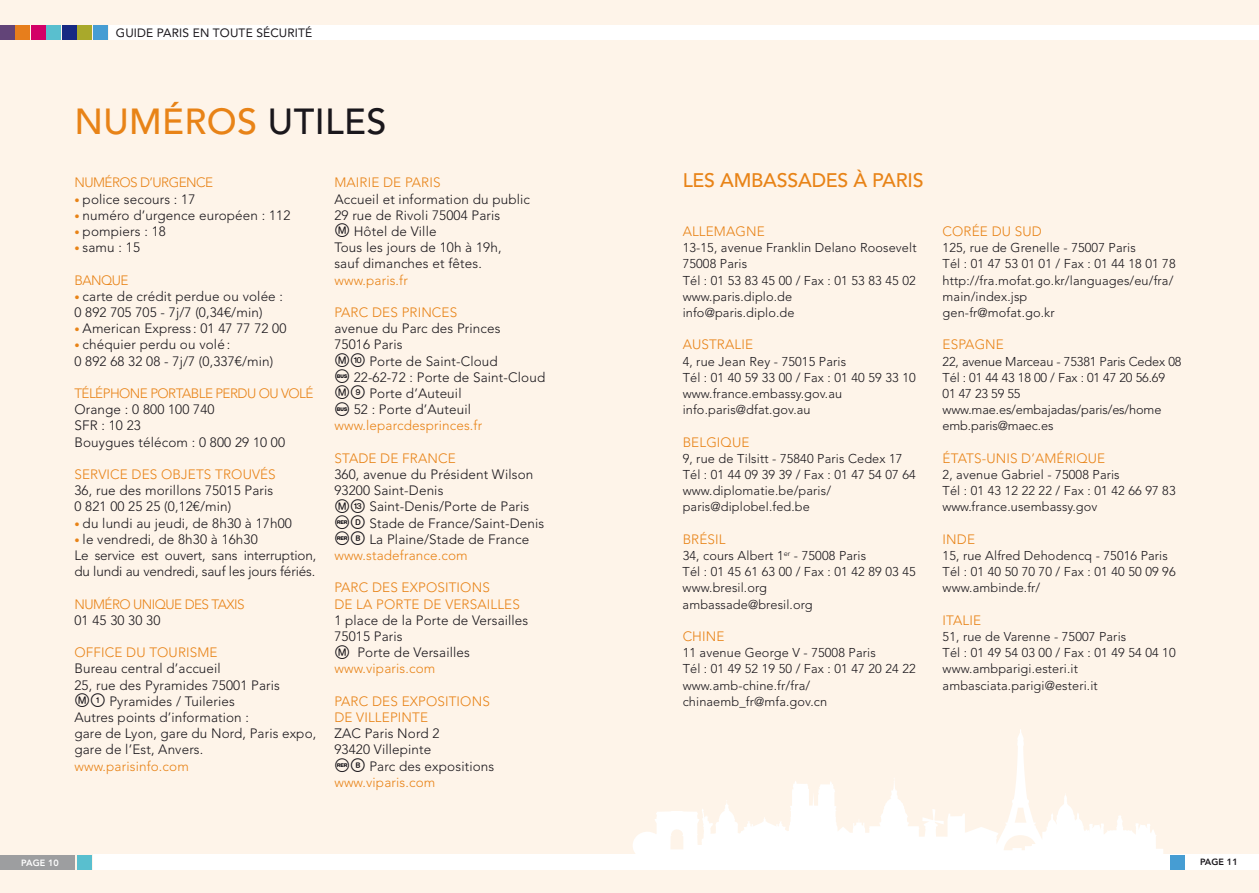
<style>
.page{position:relative;width:1259px;height:893px;background:#fff}
.page>*{position:absolute;margin:0;border:0;box-sizing:border-box;transform-origin:0 0}
.t1{font:500 36px "Avenir";letter-spacing:.01em;color:#e88317}
.t2{font:500 19.5px "Avenir";letter-spacing:-.01em;color:#e88317}
.t3{font:300 13.5px/16.2px "Avenir";letter-spacing:.01em;color:#1a171c}
.t4{font:300 13.5px/16.2px "Avenir";letter-spacing:.01em;color:#e88317;text-align:right}
.t5{font:300 13.5px/16.2px "Avenir";letter-spacing:-.01em;color:#1a171c}
.t6{font:300 12.75px/16.2px "Avenir";letter-spacing:.01em;color:#1a171c}
.t7{font:300 12.75px/16.2px "Avenir";letter-spacing:-.01em;color:#1a171c}
.t8{font:12px "Avenir";letter-spacing:.01em;color:#1a171c}
.t9{font:800 9px "Avenir";letter-spacing:.01em;color:#fff}
.t10{font:800 9px "Avenir";letter-spacing:.01em;color:#1a171c}
.s1{color:#1a171c}
.s2{font-size:10.5px;color:#e88317}
.s3{font-family:"RAT Pv 1 font";font-weight:400;font-size:18px}
.s4{color:#e88317}
</style>
<div class="page">
<div style="left:0;top:0;width:629px;height:893px;background:#fef4e9"></div>
<div style="left:629px;top:0;width:630px;height:893px;background:#fef4e9"></div>
<div style="left:94px;top:855px;width:1165px;height:15px;background:#fff"></div>
<div style="left:77px;top:855px;width:14px;height:15px;background:#59bfcf"></div>
<div style="left:1169px;top:855px;width:15px;height:15px;background:#469dd3"></div>
<div style="left:0;top:855px;width:75px;height:15px;background:#9d9ea0"></div>
<svg style="left:629px;top:729px;width:540px;height:126px"></svg>
<div style="left:0;top:26px;width:15px;height:14px;background:#624478"></div>
<div style="left:15px;top:26px;width:15px;height:14px;background:#e77e1c"></div>
<div style="left:93px;top:26px;width:15px;height:14px;background:#469dd3"></div>
<div style="left:46px;top:26px;width:15px;height:14px;background:#59bfcf"></div>
<div style="left:62px;top:26px;width:15px;height:14px;background:#172983"></div>
<div style="left:77px;top:26px;width:15px;height:14px;background:#a9a92b"></div>
<div style="left:31px;top:26px;width:15px;height:14px;background:#d30067"></div>
<div style="left:109px;top:26px;width:1150px;height:14px;background:#fff"></div>
<p class="t8" style="left:116px;top:26px;width:198px">GUIDE PARIS EN TOUTE SÉCURITÉ</p>
<h1 class="t1" style="left:74px;top:101px;width:313px">N UMÉROS <span class="s1">UTILES</span></h1>
<p class="t4" style="left:74px;top:175px;width:11px">numé</p>
<p class="t4" style="left:112px;top:175px;width:76px">ros d’u rgence</p>
<p class="t3" style="left:74px;top:191px;width:122px"><span class="s2">•</span> police secours : 17</p>
<p class="t3" style="left:74px;top:207px;width:217px"><span class="s2">•</span> numéro d’urgence européen : 112</p>
<p class="t3" style="left:74px;top:223px;width:93px"><span class="s2">•</span> pompiers : 18</p>
<p class="t3" style="left:74px;top:239px;width:67px"><span class="s2">•</span> samu : 15</p>
<p class="t4" style="left:74px;top:272px;width:10px">ban</p>
<p class="t4" style="left:101px;top:272px;width:20px">que</p>
<p class="t3" style="left:74px;top:288px;width:210px"><span class="s2">•</span> carte de crédit perdue ou volée :<br>0 892 705 705 - 7j/7 (0,34€/min)</p>
<p class="t3" style="left:74px;top:320px;width:213px"><span class="s2">•</span> American Express : 01 47 77 72 00</p>
<p class="t3" style="left:74px;top:337px;width:200px"><span class="s2">•</span> chéquier perdu ou volé :<br>0 892 68 32 08 - 7j/7 (0,337€/min)</p>
<p class="t4" style="left:74px;top:385px;width:16px">Téléph</p>
<p class="t4" style="left:119px;top:385px;width:65px">one portable</p>
<p class="t4" style="left:215px;top:385px;width:91px">perdu ou volé</p>
<p class="t3" style="left:74px;top:401px;width:212px">Orange : 0 800 100 740<br>SFR : 10 23<br>Bouygues télécom : 0 800 29 10 00</p>
<p class="t4" style="left:74px;top:466px;width:33px">Service</p>
<p class="t4" style="left:132px;top:466px;width:9px">des</p>
<p class="t4" style="left:161px;top:466px;width:20px">objets</p>
<p class="t4" style="left:215px;top:466px;width:37px">trouvés</p>
<p class="t3" style="left:74px;top:482px;width:200px">36, rue des morillons 75015 Paris<br>0 821 00 25 25 (0,12€/min)</p>
<p class="t3" style="left:74px;top:515px;width:219px"><span class="s2">•</span> du lundi au jeudi, de 8h30 à 17h00</p>
<p class="t5" style="left:74px;top:531px;width:243px"><span class="s2">•</span> le vendredi, de 8h30 à 16h30<br>Le service est ouvert, sans interruption, du lundi au vendredi, sauf les jours fériés.</p>
<p class="t4" style="left:74px;top:596px;width:20px">Numé</p>
<p class="t4" style="left:112px;top:596px;width:82px">ro unique des</p>
<p class="t4" style="left:211px;top:596px;width:28px">taxis</p>
<p class="t3" style="left:74px;top:612px;width:87px">01 45 30 30 30</p>
<p class="t4" style="left:74px;top:644px;width:9px">Office</p>
<p class="t4" style="left:126px;top:644px;width:69px">du tourisme</p>
<p class="t3" style="left:74px;top:661px;width:243px">Bureau central d’accueil<br>25, rue des Pyramides 75001 Paris<br><span class="s3">M1</span> Pyramides / Tuileries<br>Autres points d’information :<br>gare de Lyon, gare du Nord, Paris expo, gare de l’Est, Anvers.</p>
<p class="t4" style="left:74px;top:758px;width:116px">www.parisinfo.com</p>
<p class="t4" style="left:334px;top:175px;width:101px">Mai rie de Paris</p>
<p class="t3" style="left:334px;top:191px;width:197px">Accueil et information du public<br>29 rue de Rivoli 75004 Paris<br><span class="s3">M</span> Hôtel de Ville<br>Tous les jours de 10h à 19h,<br>sauf dimanches et fêtes.</p>
<p class="t4" style="left:334px;top:272px;width:75px">www.paris.fr</p>
<p class="t4" style="left:334px;top:304px;width:47px">Parc des</p>
<p class="t4" style="left:402px;top:304px;width:25px">Princes</p>
<p class="t3" style="left:334px;top:320px;width:212px">avenue du Parc des Princes<br>75016 Paris<br><span class="s3">M0</span> Porte de Saint-Cloud<br><span class="s3">%</span> 22-62-72 : Porte de Saint-Cloud<br><span class="s3">M9</span> Porte d’Auteuil<br><span class="s3">%</span> 52 : Porte d’Auteuil <span class="s4">www.leparcdesprinces.fr</span></p>
<p class="t4" style="left:334px;top:450px;width:18px">Stade</p>
<p class="t4" style="left:380px;top:450px;width:48px">de France</p>
<p class="t3" style="left:334px;top:466px;width:211px">360, avenue du Président Wilson<br>93200 Saint-Denis<br><span class="s3">M"</span> Saint-Denis/Porte de Paris<br><span class="s3">RD</span> Stade de France/Saint-Denis<br><span class="s3">RB</span> La Plaine/Stade de France <span class="s4">www.stadefrance.com</span></p>
<p class="t4" style="left:334px;top:580px;width:47px">Parc des</p>
<p class="t4" style="left:402px;top:580px;width:42px">expositi</p>
<p class="t4" style="left:334px;top:580px;width:147px">ons<br>de la porte de Versailles</p>
<p class="t3" style="left:334px;top:612px;width:195px">1 place de la Porte de Versailles<br>75015 Paris<br><span class="s3">M</span> Porte de Versailles <span class="s4">www.viparis.com</span></p>
<p class="t4" style="left:334px;top:693px;width:47px">Parc des</p>
<p class="t4" style="left:402px;top:693px;width:42px">expositi</p>
<p class="t4" style="left:460px;top:693px;width:21px">ons</p>
<p class="t4" style="left:334px;top:709px;width:38px">de Villepinte</p>
<p class="t3" style="left:334px;top:725px;width:161px">ZAC Paris Nord 2<br>93420 Villepinte<br><span class="s3">RB</span> Parc des expositions <span class="s4">www.viparis.com</span></p>
<h2 class="t2" style="left:682px;top:169px;width:242px">LES AMBASSADES À PARIS</h2>
<p class="t4" style="left:682px;top:223px;width:19px">Allema</p>
<p class="t4" style="left:735px;top:223px;width:20px">gne</p>
<p class="t6" style="left:682px;top:240px;width:235px">13-15, avenue Franklin Delano Roosevelt<br>75008 Paris<br>Tél : 01 53 83 45 00 / Fax : 01 53 83 45 02 www.paris.diplo.de<br>info@paris.diplo.de</p>
<p class="t4" style="left:682px;top:337px;width:19px">Aust</p>
<p class="t4" style="left:717px;top:337px;width:16px">ralie</p>
<p class="t6" style="left:682px;top:353px;width:235px">4, rue Jean Rey - 75015 Paris<br>Tél : 01 40 59 33 00 / Fax : 01 40 59 33 10 www.france.embassy.gov.au info.paris@dfat.gov.au</p>
<p class="t4" style="left:682px;top:434px;width:59px">Belgique</p>
<p class="t6" style="left:682px;top:450px;width:235px">9, rue de Tilsitt - 75840 Paris Cedex 17<br>Tél : 01 44 09 39 39 / Fax : 01 47 54 07 64 www.diplomatie.be/paris/ paris@diplobel.fed.be</p>
<p class="t4" style="left:682px;top:531px;width:24px">Brésil</p>
<p class="t6" style="left:682px;top:547px;width:235px">34, cours Albert 1<sup>er</sup> - 75008 Paris<br>Tél : 01 45 61 63 00 / Fax : 01 42 89 03 45 www.bresil.org<br>ambassade@bresil.org</p>
<p class="t4" style="left:682px;top:628px;width:19px">Chine</p>
<p class="t6" style="left:682px;top:645px;width:235px">11 avenue George V - 75008 Paris<br>Tél : 01 49 52 19 50 / Fax : 01 47 20 24 22 www.amb-chine.fr/fra/ chinaemb_fr@mfa.gov.cn</p>
<p class="t4" style="left:942px;top:223px;width:90px">Corée du Sud</p>
<p class="t6" style="left:942px;top:240px;width:235px">125, rue de Grenelle - 75007 Paris<br>Tél : 01 47 53 01 01 / Fax : 01 44 18 01 78 http://fra.mofat.go.kr/languages/eu/fra/ main/index.jsp<br>gen-fr@mofat.go.kr</p>
<p class="t4" style="left:942px;top:337px;width:53px">Espagne</p>
<p class="t7" style="left:942px;top:353px;width:240px">22, avenue Marceau - 75381 Paris Cedex 08<br>Tél : 01 44 43 18 00 / Fax : 01 47 20 56.69<br>01 47 23 59 55 www.mae.es/embajadas/paris/es/home emb.paris@maec.es</p>
<p class="t4" style="left:942px;top:450px;width:17px">États</p>
<p class="t4" style="left:981px;top:450px;width:22px">-Unis</p>
<p class="t4" style="left:1021px;top:450px;width:76px">d’Amé ri que</p>
<p class="t6" style="left:942px;top:466px;width:235px">2, avenue Gabriel - 75008 Paris<br>Tél : 01 43 12 22 22 / Fax : 01 42 66 97 83 www.france.usembassy.gov</p>
<p class="t4" style="left:942px;top:531px;width:14px">Inde</p>
<p class="t6" style="left:942px;top:547px;width:235px">15, rue Alfred Dehodencq - 75016 Paris<br>Tél : 01 40 50 70 70 / Fax : 01 40 50 09 96 www.ambinde.fr/</p>
<p class="t4" style="left:942px;top:612px;width:12px">Italie</p>
<p class="t6" style="left:942px;top:628px;width:235px">51, rue de Varenne - 75007 Paris<br>Tél : 01 49 54 03 00 / Fax : 01 49 54 04 10 www.ambparigi.esteri.it ambasciata.parigi@esteri.it</p>
<p class="t9" style="left:21px;top:857px;width:39px">PAGE 10</p>
<p class="t10" style="left:1200px;top:857px;width:39px">PAGE 11</p>
</div>
